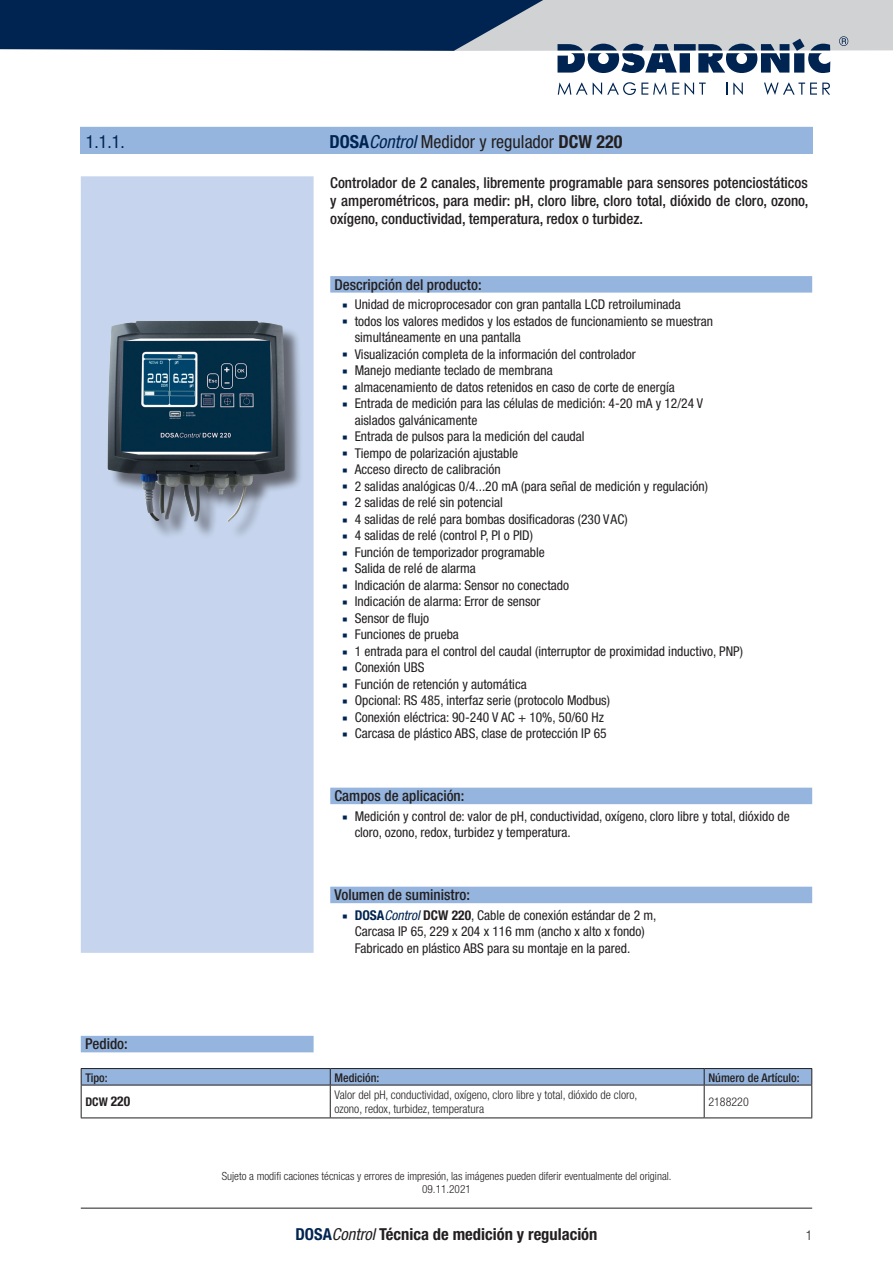
<style>
.page{position:relative;width:893px;height:1263px;background:#fff}
.page>*{position:absolute;margin:0;border:0;box-sizing:border-box;transform-origin:0 0}
.t1{font:condensed 18px "Helvetica Neue LT Pro";color:#231f20}
.t2{font:condensed 18px "Helvetica Neue LT Pro";color:#002451}
.t3{font:700 condensed 16.5px "Helvetica Neue LT Pro";color:#231f20}
.t4{font:500 condensed 15px/18px "Helvetica Neue LT Pro";color:#231f20;text-align:justify}
.t5{font:condensed 13.5px/16.5px "Helvetica Neue LT Pro";color:#231f20}
.t6{font:300 condensed 13.5px "Helvetica Neue LT Pro";color:#231f20}
.t7{font:300 condensed 12px/14.4px "Helvetica Neue LT Pro";color:#231f20}
.t8{font:500 condensed 12px "Helvetica Neue LT Pro";color:#231f20}
.t9{font:700 condensed 12px "Helvetica Neue LT Pro";color:#231f20}
.t10{font:300 condensed 11.25px/13.5px "Helvetica Neue LT Pro";color:#231f20;text-align:center}
.s1{font-weight:700;color:#002451}
.s2{font-style:italic;color:#002451}
.s3{font-weight:700}
.s4{font-size:13.5px}
.s5{color:#002451}
.s6{font-weight:400;font-style:italic}
</style>
<div class="page">
<hr style="left:81px;top:1208px;width:731px;height:1px;background:#231f20">
<svg style="left:558px;top:82px;width:121px;height:13px"></svg>
<svg style="left:685px;top:83px;width:21px;height:12px"></svg>
<svg style="left:726px;top:83px;width:1px;height:12px"></svg>
<svg style="left:733px;top:83px;width:10px;height:12px"></svg>
<svg style="left:764px;top:83px;width:66px;height:12px"></svg>
<svg style="left:0;top:0;width:893px;height:73px"></svg>
<div style="left:81px;top:176px;width:233px;height:777px;background:#c6d5ed;border:2px solid #c6d5ed"></div>
<div style="left:110px;top:323px;width:194px;height:217px;background:#231f20;opacity:.6"></div>
<img style="left:108px;top:321px;width:99px;height:201px">
<div style="left:80px;top:127px;width:733px;height:27px;background:#95b5de"></div>
<div style="left:81px;top:1036px;width:233px;height:16px;background:#95b5de"></div>
<hr style="left:330px;top:1117px;width:374px;height:1px;background:#231f20">
<hr style="left:81px;top:1117px;width:249px;height:1px;background:#231f20">
<svg style="left:81px;top:1068px;width:731px;height:17px;background:#8ba7cd"></svg>
<hr style="left:81px;top:1085px;width:249px;height:1px;background:#231f20">
<hr style="left:330px;top:1085px;width:374px;height:1px;background:#231f20">
<hr style="left:704px;top:1085px;width:108px;height:1px;background:#231f20">
<hr style="left:81px;top:1085px;width:1px;height:32px;background:#231f20">
<hr style="left:330px;top:1085px;width:1px;height:32px;background:#231f20">
<hr style="left:704px;top:1085px;width:1px;height:32px;background:#231f20">
<hr style="left:811px;top:1085px;width:1px;height:32px;background:#231f20">
<hr style="left:704px;top:1117px;width:108px;height:1px;background:#231f20">
<div style="left:330px;top:276px;width:482px;height:17px;background:#95b5de"></div>
<div style="left:330px;top:788px;width:482px;height:16px;background:#95b5de"></div>
<div style="left:330px;top:887px;width:482px;height:16px;background:#95b5de"></div>
<h1 class="t2" style="left:86px;top:131px;width:40px">1.1.1.</h1>
<h1 class="t1" style="left:329px;top:131px;width:295px"><span class="s1">DOSA</span><span class="s2">Control</span> Medidor y regulador <span class="s3">DCW 220</span></h1>
<p class="t4" style="left:330px;top:173px;width:480px">Controlador de 2 canales, libremente programable para sensores potenciostáticos y amperométricos, para medir: pH, cloro libre, cloro total, dióxido de cloro, ozono, oxígeno, conductividad, temperatura, redox o turbidez.</p>
<p class="t4" style="left:334px;top:275px;width:149px">Descripción del producto:</p>
<p class="t5" style="left:355px;top:296px;width:390px">Unidad de microprocesador con gran pantalla LCD retroiluminada<br>todos los valores medidos y los estados de funcionamiento se muestran simultáneamente en una pantalla<br>Visualización completa de la información del controlador<br>Manejo mediante teclado de membrana<br>almacenamiento de datos retenidos en caso de corte de energía<br>Entrada de medición para las células de medición: 4-20 mA y 12/24 V aislados galvánicamente<br>Entrada de pulsos para la medición del caudal<br>Tiempo de polarización ajustable<br>Acceso directo de calibración<br>2 salidas analógicas 0/4...20 mA (para señal de medición y regulación)<br>2 salidas de relé sin potencial<br>4 salidas de relé para bombas dosificadoras (230 VAC)<br>4 salidas de relé (control P, PI o PID)<br>Función de temporizador programable<br>Salida de relé de alarma<br>Indicación de alarma: Sensor no conectado<br>Indicación de alarma: Error de sensor<br>Sensor de flujo<br>Funciones de prueba<br>1 entrada para el control del caudal (interruptor de proximidad inductivo, PNP)<br>Conexión UBS<br>Función de retención y automática<br>Opcional: RS 485, interfaz serie (protocolo Modbus)<br>Conexión eléctrica: 90-240 V AC + 10%, 50/60 Hz<br>Carcasa de plástico ABS, clase de protección IP 65</p>
<p class="t4" style="left:334px;top:787px;width:131px">Campos de aplicación:</p>
<p class="t5" style="left:355px;top:807px;width:437px">Medición y control de: valor de pH, conductividad, oxígeno, cloro libre y total, dióxido de cloro, ozono, redox, turbidez y temperatura.</p>
<p class="t4" style="left:334px;top:886px;width:137px">Volumen de suministro:</p>
<p class="t5" style="left:355px;top:906px;width:303px"><span class="s1">DOSA</span><span class="s2">Control</span> <span class="s3">DCW 220</span>, Cable de conexión estándar de 2 m,<br>Carcasa IP 65, 229 x 204 x 116 mm (ancho x alto x fondo)<br>Fabricado en plástico ABS para su montaje en la pared.</p>
<p class="t4" style="left:85px;top:1035px;width:44px">Pedido:</p>
<p class="t8" style="left:85px;top:1070px;width:24px">Tipo:</p>
<p class="t8" style="left:334px;top:1070px;width:46px">Medición:</p>
<p class="t8" style="left:708px;top:1070px;width:93px">Número de Artículo:</p>
<p class="t9" style="left:85px;top:1095px;width:46px">DCW <span class="s4">220</span></p>
<p class="t7" style="left:334px;top:1087px;width:304px">Valor del pH, conductividad, oxígeno, cloro libre y total, dióxido de cloro, ozono, redox, turbidez, temperatura</p>
<p class="t7" style="left:708px;top:1094px;width:42px">2188220</p>
<p class="t10" style="left:222px;top:1169px;width:451px">Sujeto a modifi caciones técnicas y errores de impresión, las imágenes pueden diferir eventualmente del original.<br>09.11.2021</p>
<p class="t3" style="left:295px;top:1224px;width:303px"><span class="s5">DOSA</span><span class="s6">Control</span> Técnica de medición y regulación</p>
<p class="t6" style="left:806px;top:1227px;width:8px">1</p>
</div>
